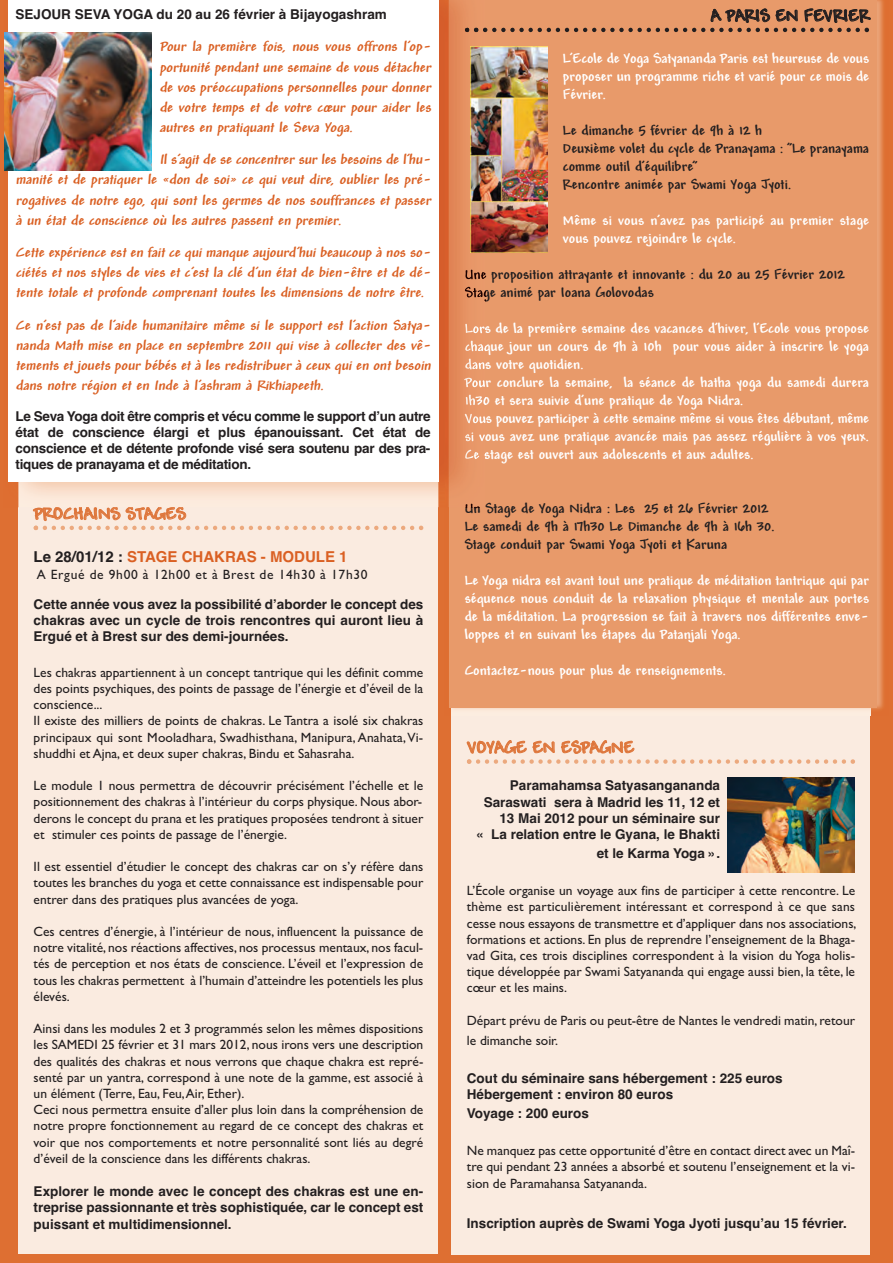
<style>
.page{position:relative;width:893px;height:1263px;background:#de6f32}
.page>*{position:absolute;margin:0;border:0;box-sizing:border-box;transform-origin:0 0}
.t1{font:700 18px "Andy";color:#de763b}
.t2{font:700 18px "Andy";color:#231f20}
.t3{font:700 15px/18px "Andy";color:#fff;text-align:justify}
.t4{font:italic 700 15px/20.1px "Andy";color:#da6023;text-align:justify}
.t5{font:700 15px/18px "Andy";color:#231f20}
.t6{font:700 15px "Helvetica";color:#da6023}
.t7{font:13.5px/16.2px "Gill Sans";color:#231f20;text-align:justify}
.t8{font:700 13.5px/16.2px "Helvetica";color:#231f20;text-align:justify}
.t9{font:13.5px "Gill Sans";letter-spacing:.05em;color:#231f20}
.s1{color:#231f20}
</style>
<div class="page">
<div style="left:19px;top:68px;width:419px;height:1186px;background:#faebe0"></div>
<svg style="left:34px;top:526px;width:389px;height:4px"></svg>
<div style="left:452px;top:0;width:418px;height:1255px;background:#faebe0"></div>
<svg style="left:467px;top:759px;width:388px;height:5px"></svg>
<img style="left:870px;top:0;width:13px;height:716px">
<div style="left:449px;top:0;width:428px;height:707px;background:#e89a6a"></div>
<img style="left:4px;top:0;width:445px;height:507px">
<img style="left:449px;top:0;width:36px;height:484px">
<svg style="left:465px;top:28px;width:404px;height:4px"></svg>
<img style="left:465px;top:270px;width:20px;height:11px">
<img style="left:465px;top:287px;width:20px;height:15px">
<img style="left:465px;top:323px;width:20px;height:10px">
<img style="left:465px;top:341px;width:20px;height:12px">
<img style="left:465px;top:359px;width:20px;height:10px">
<img style="left:464px;top:378px;width:21px;height:9px">
<img style="left:466px;top:395px;width:19px;height:10px">
<img style="left:465px;top:414px;width:20px;height:11px">
<img style="left:465px;top:432px;width:20px;height:9px">
<img style="left:465px;top:450px;width:20px;height:10px">
<img style="left:465px;top:503px;width:15px;height:4px">
<div style="left:8px;top:0;width:430px;height:482px;background:#fff"></div>
<img style="left:728px;top:778px;width:126px;height:95px">
<img style="left:470px;top:46px;width:78px;height:206px">
<img style="left:5px;top:32px;width:147px;height:138px">
<p class="t8" style="left:16px;top:6px;width:373px">SEJOUR SEVA YOGA du 20 au 26 février à Bijayogashram</p>
<p class="t4" style="left:159px;top:36px;width:277px">Pour la première fois, nous vous offrons l’op&shy;portunité pendant une semaine de vous détacher de vos préoccupations personnelles pour donner de votre temps et de votre cœur pour aider les autres en pratiquant le Seva Yoga.</p>
<p class="t4" style="left:16px;top:149px;width:420px;text-indent:144px">Il s’agit de se concentrer sur les besoins de l’hu&shy;manité et de pratiquer le «don de soi» ce qui veut dire, oublier les pré&shy;rogatives de notre ego, qui sont les germes de nos souffrances et passer à un état de conscience où les autres passent en premier.</p>
<p class="t4" style="left:16px;top:242px;width:420px">Cette expérience est en fait ce qui manque aujourd’hui beaucoup à nos so&shy;ciétés et nos styles de vies et c’est la clé d’un état de bien-être et de dé&shy;tente totale et profonde comprenant toutes les dimensions de notre être.</p>
<p class="t4" style="left:16px;top:314px;width:420px">Ce n’est pas de l’aide humanitaire même si le support est l’action Satya&shy;nanda Math mise en place en septembre 2011 qui vise à collecter des vê&shy;tements et jouets pour bébés et à les redistribuer à ceux qui en ont besoin dans notre région et en Inde à l’ashram à Rikhiapeeth.</p>
<p class="t8" style="left:16px;top:408px;width:417px">Le Seva Yoga doit être compris et vécu comme le support dʼun autre état de conscience élargi et plus épanouissant. Cet état de conscience et de détente profonde visé sera soutenu par des pra&shy;tiques de pranayama et de méditation.</p>
<h1 class="t1" style="left:34px;top:503px;width:153px">PROCHAINS STAGES</h1>
<p class="t6" style="left:34px;top:548px;width:315px"><span class="s1">Le 28/01/12 :</span> STAGE CHAKRAS - MODULE 1</p>
<p class="t9" style="left:37px;top:566px;width:332px">A Ergué de 9h00 à 12h00 et à Brest de 14h30 à 17h30</p>
<p class="t8" style="left:34px;top:596px;width:391px">Cette année vous avez la possibilité dʼaborder le concept des chakras avec un cycle de trois rencontres qui auront lieu à Ergué et à Brest sur des demi-journées.</p>
<p class="t7" style="left:34px;top:664px;width:391px;text-align:left">Les chakras appartiennent à un concept tantrique qui les définit comme des points psychiques, des points de passage de l’énergie et d’éveil de la conscience...<br>Il existe des milliers de points de chakras. Le Tantra a isolé six chakras principaux qui sont Mooladhara, Swadhisthana, Manipura,Anahata,Vi&shy;shuddhi et Ajna, et deux super chakras, Bindu et Sahasraha.</p>
<p class="t7" style="left:34px;top:777px;width:391px">Le module 1 nous permettra de découvrir précisément l’échelle et le positionnement des chakras à l’intérieur du corps physique. Nous abor&shy;derons le concept du prana et les pratiques proposées tendront à situer et stimuler ces points de passage de l’énergie.</p>
<p class="t7" style="left:34px;top:858px;width:391px">Il est essentiel d’étudier le concept des chakras car on s’y réfère dans toutes les branches du yoga et cette connaissance est indispensable pour entrer dans des pratiques plus avancées de yoga.</p>
<p class="t7" style="left:34px;top:923px;width:391px">Ces centres d’énergie, à l’intérieur de nous, influencent la puissance de notre vitalité, nos réactions affectives, nos processus mentaux, nos facul&shy;tés de perception et nos états de conscience. L’éveil et l’expression de tous les chakras permettent à l’humain d’atteindre les potentiels les plus élevés.</p>
<p class="t7" style="left:34px;top:1020px;width:391px;text-align:left">Ainsi dans les modules 2 et 3 programmés selon les mêmes dispositions les SAMEDI 25 février et 31 mars 2012, nous irons vers une description des qualités des chakras et nous verrons que chaque chakra est repré&shy;senté par un yantra, correspond à une note de la gamme, est associé à un élément (Terre, Eau, Feu,Air, Ether).<br>Ceci nous permettra ensuite d’aller plus loin dans la compréhension de notre propre fonctionnement au regard de ce concept des chakras et voir que nos comportements et notre personnalité sont liés au degré d’éveil de la conscience dans les différents chakras.</p>
<p class="t8" style="left:34px;top:1183px;width:391px">Explorer le monde avec le concept des chakras est une en&shy;treprise passionnante et très sophistiquée, car le concept est puissant et multidimensionnel.</p>
<h1 class="t2" style="left:711px;top:5px;width:160px">A PARIS EN FEVRIER</h1>
<p class="t3" style="left:563px;top:49px;width:308px">L’Ecole de Yoga Satyananda Paris est heureuse de vous proposer un programme riche et varié pour ce mois de Février.</p>
<p class="t5" style="left:563px;top:121px;width:308px">Le dimanche 5 février de 9h à 12 h<br>Deuxième volet du cycle de Pranayama : "Le pranayama comme outil d’équilibre"<br>Rencontre animée par Swami Yoga Jyoti.</p>
<p class="t3" style="left:563px;top:211px;width:308px">Même si vous n’avez pas participé au premier stage vous pouvez rejoindre le cycle.</p>
<p class="t5" style="left:465px;top:265px;width:381px">Une proposition attrayante et innovante : du 20 au 25 Février 2012<br>Stage animé par Ioana Golovodas</p>
<p class="t3" style="left:465px;top:319px;width:406px;text-align:left">Lors de la première semaine des vacances d’hiver, l’Ecole vous propose chaque jour un cours de 9h à 10h pour vous aider à inscrire le yoga dans votre quotidien.<br>Pour conclure la semaine, la séance de hatha yoga du samedi durera 1h30 et sera suivie d’une pratique de Yoga Nidra.<br>Vous pouvez participer à cette semaine même si vous êtes débutant, même si vous avez une pratique avancée mais pas assez régulière à vos yeux.<br>Ce stage est ouvert aux adolescents et aux adultes.</p>
<p class="t5" style="left:465px;top:499px;width:311px">Un Stage de Yoga Nidra : Les 25 et 26 Février 2012<br>Le samedi de 9h à 17h30 Le Dimanche de 9h à 16h 30.<br>Stage conduit par Swami Yoga Jyoti et Karuna</p>
<p class="t3" style="left:465px;top:571px;width:406px">Le Yoga nidra est avant tout une pratique de méditation tantrique qui par séquence nous conduit de la relaxation physique et mentale aux portes de la méditation. La progression se fait à travers nos différentes enve&shy;loppes et en suivant les étapes du Patanjali Yoga.</p>
<p class="t3" style="left:465px;top:661px;width:263px">Contactez-nous pour plus de renseignements.</p>
<h1 class="t1" style="left:467px;top:736px;width:168px">VOYAGE EN ESPAGNE</h1>
<p class="t8" style="left:476px;top:778px;width:245px;text-align:right">Paramahamsa Satyasangananda Saraswati sera à Madrid les 11, 12 et 13 Mai 2012 pour un séminaire sur<br>« La relation entre le Gyana, le Bhakti</p>
<p class="t8" style="left:597px;top:845px;width:125px">et le Karma Yoga ».</p>
<p class="t7" style="left:467px;top:882px;width:391px">L’École organise un voyage aux fins de participer à cette rencontre. Le thème est particulièrement intéressant et correspond à ce que sans cesse nous essayons de transmettre et d’appliquer dans nos associations, formations et actions. En plus de reprendre l’enseignement de la Bhaga&shy;vad Gita, ces trois disciplines correspondent à la vision du Yoga holis&shy;tique développée par Swami Satyananda qui engage aussi bien, la tête, le cœur et les mains.</p>
<p class="t7" style="left:467px;top:1010px;width:390px;line-height:20.1px">Départ prévu de Paris ou peut-être de Nantes le vendredi matin,retour le dimanche soir.</p>
<p class="t8" style="left:467px;top:1070px;width:317px">Cout du séminaire sans hébergement : 225 euros<br>Hébergement : environ 80 euros</p>
<p class="t8" style="left:467px;top:1105px;width:124px">Voyage : 200 euros</p>
<p class="t7" style="left:467px;top:1142px;width:390px">Ne manquez pas cette opportunité d’être en contact direct avec un Maî&shy;tre qui pendant 23 années a absorbé et soutenu l’enseignement et la vi&shy;sion de Paramahansa Satyananda.</p>
<p class="t8" style="left:467px;top:1215px;width:381px">Inscription auprès de Swami Yoga Jyoti jusquʼau 15 février.</p>
</div>
